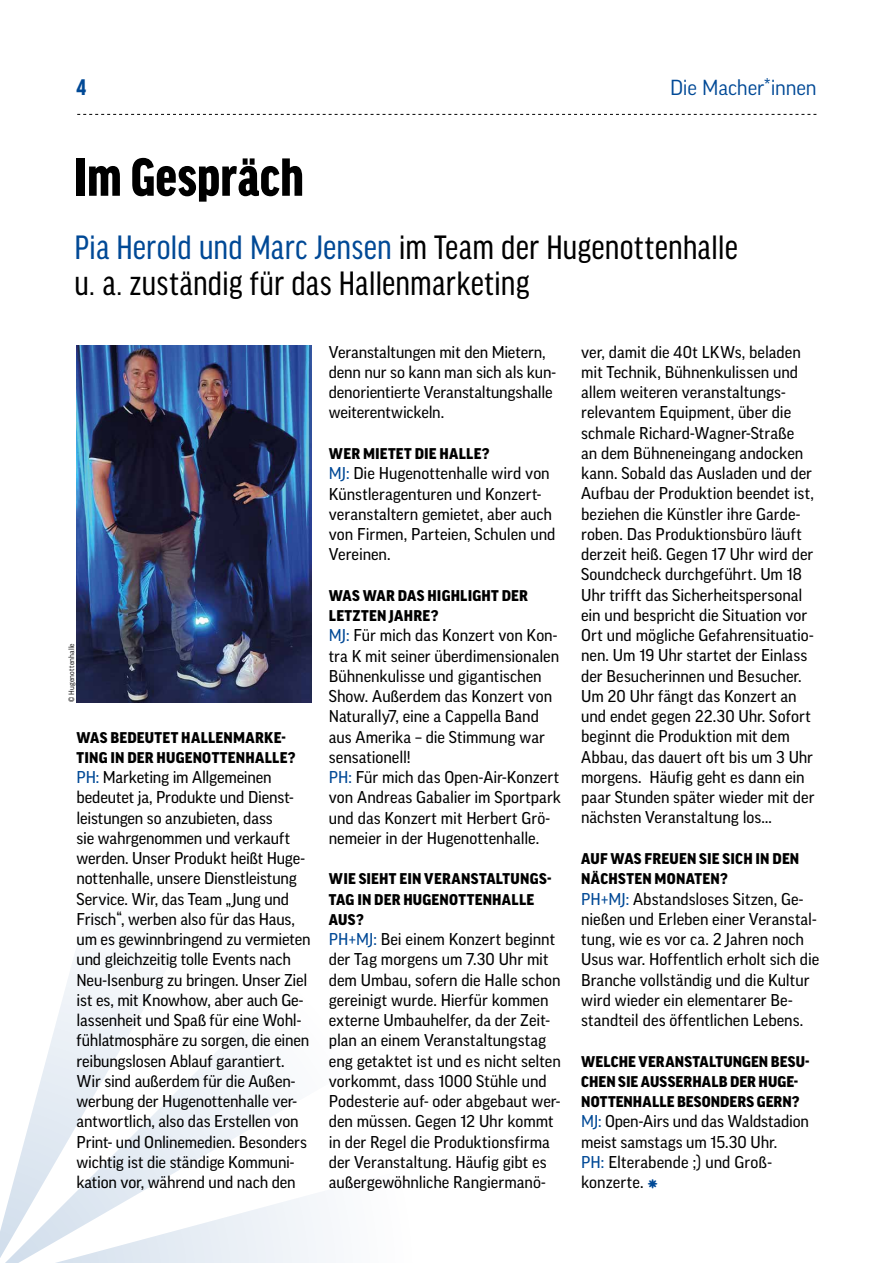
<style>
.page{position:relative;width:893px;height:1263px;background:#fff}
.page>*{position:absolute;margin:0;border:0;box-sizing:border-box;transform-origin:0 0}
.t1{font:900 condensed 57px "Good Headline Pro";letter-spacing:.005em;color:#000}
.t2{font:condensed 36px/36px "Good Headline Pro";letter-spacing:.005em;color:#000}
.t3{font:900 condensed 24px "Good Headline Pro";color:#004996}
.t4{font:21px "Good Pro";letter-spacing:-.005em;color:#004996}
.t5{font:16.5px/20.2px "Good Pro News";color:#000}
.t6{font:900 15px/20.2px "Good Pro";letter-spacing:.01em;color:#000}
.t7{font:7.5px "Good Pro";letter-spacing:.02em;color:#000}
.s1{color:#004996}
</style>
<div class="page">
<svg style="left:203px;top:1042px;width:123px;height:221px;fill:#f6f8fb"></svg>
<svg style="left:0;top:954px;width:203px;height:309px"></svg>
<svg style="left:77px;top:114px;width:739px;height:1px"></svg>
<img style="left:77px;top:346px;width:234px;height:356px">
<h3 class="t3" style="left:77px;top:74px;width:11px">4</h3>
<p class="t4" style="left:670px;top:75px;width:148px">Die Macher*innen</p>
<h1 class="t1" style="left:74px;top:147px;width:231px">Im Gespräch</h1>
<h2 class="t2" style="left:74px;top:229px;width:665px"><span class="s1">Pia Herold und Marc Jensen</span> im Team der Hugenottenhalle u. a. zuständig für das Hallenmarketing</h2>
<p class="t7" style="left:67px;top:702px;width:60px;rotate:-90deg">© Hugenottenhalle</p>
<p class="t6" style="left:77px;top:727px;width:220px">WAS BEDEUTET HALLENMARKE-<br>TING IN DER HUGENOTTENHALLE?</p>
<p class="t5" style="left:77px;top:767px;width:235px"><span class="s1">PH:</span> Marketing im Allgemeinen bedeutet ja, Produkte und Dienst&shy;leistungen so anzubieten, dass<br>sie wahrgenommen und verkauft werden. Unser Produkt heißt Huge&shy;nottenhalle, unsere Dienstleistung Service. Wir, das Team „Jung und Frisch“, werben also für das Haus, um es gewinnbringend zu vermieten und gleichzeitig tolle Events nach Neu-Isenburg zu bringen. Unser Ziel ist es, mit Knowhow, aber auch Ge&shy;lassenheit und Spaß für eine Wohl&shy;fühlatmosphäre zu sorgen, die einen reibungslosen Ablauf garantiert.<br>Wir sind außerdem für die Außen&shy;werbung der Hugenottenhalle ver&shy;antwortlich, also das Erstellen von Print- und Onlinemedien. Besonders wichtig ist die ständige Kommuni&shy;kation vor, während und nach den</p>
<p class="t5" style="left:329px;top:342px;width:229px">Veranstaltungen mit den Mietern, denn nur so kann man sich als kun&shy;denorientierte Veranstaltungshalle weiterentwickeln.</p>
<p class="t6" style="left:329px;top:444px;width:162px">WER MIETET DIE HALLE?</p>
<p class="t5" style="left:329px;top:463px;width:228px"><span class="s1">MJ:</span> Die Hugenottenhalle wird von<br>Künstleragenturen und Konzert&shy;veranstaltern gemietet, aber auch von Firmen, Parteien, Schulen und<br>Vereinen.</p>
<p class="t6" style="left:329px;top:585px;width:201px">WAS WAR DAS HIGHLIGHT DER<br>LETZTEN JAHRE?</p>
<p class="t5" style="left:329px;top:625px;width:234px"><span class="s1">MJ:</span> Für mich das Konzert von Kon&shy;tra K mit seiner überdimensionalen<br>Bühnenkulisse und gigantischen<br>Show. Außerdem das Konzert von<br>Naturally7, eine a Cappella Band aus Amerika – die Stimmung war sensationell!<br><span class="s1">PH:</span> Für mich das Open-Air-Konzert von Andreas Gabalier im Sportpark und das Konzert mit Herbert Grö&shy;nemeier in der Hugenottenhalle.</p>
<p class="t6" style="left:329px;top:869px;width:224px">WIE SIEHT EIN VERANSTALTUNGS-<br>TAG IN DER HUGENOTTENHALLE<br>AUS?</p>
<p class="t5" style="left:329px;top:929px;width:234px"><span class="s1">PH+MJ:</span> Bei einem Konzert beginnt der Tag morgens um 7.30 Uhr mit dem Umbau, sofern die Halle schon gereinigt wurde. Hierfür kommen externe Umbauhelfer, da der Zeit&shy;plan an einem Veranstaltungstag eng getaktet ist und es nicht selten vorkommt, dass 1000 Stühle und<br>Podesterie auf- oder abgebaut wer&shy;den müssen. Gegen 12 Uhr kommt in der Regel die Produktionsfirma der Veranstaltung. Häufig gibt es außergewöhnliche Rangiermanö-</p>
<p class="t5" style="left:581px;top:342px;width:235px">ver, damit die 40t LKWs, beladen mit Technik, Bühnenkulissen und allem weiteren veranstaltungs&shy;relevantem Equipment, über die schmale Richard-Wagner-Straße an dem Bühneneingang andocken kann. Sobald das Ausladen und der<br>Aufbau der Produktion beendet ist, beziehen die Künstler ihre Garde&shy;roben. Das Produktionsbüro läuft derzeit heiß. Gegen 17 Uhr wird der<br>Soundcheck durchgeführt. Um 18<br>Uhr trifft das Sicherheitspersonal ein und bespricht die Situation vor<br>Ort und mögliche Gefahrensituatio&shy;nen. Um 19 Uhr startet der Einlass der Besucherinnen und Besucher.<br>Um 20 Uhr fängt das Konzert an und endet gegen 22.30 Uhr. Sofort beginnt die Produktion mit dem<br>Abbau, das dauert oft bis um 3 Uhr morgens. Häufig geht es dann ein paar Stunden später wieder mit der nächsten Veranstaltung los…</p>
<p class="t6" style="left:581px;top:849px;width:220px">AUF WAS FREUEN SIE SICH IN DEN<br>NÄCHSTEN MONATEN?</p>
<p class="t5" style="left:581px;top:888px;width:240px"><span class="s1">PH+MJ:</span> Abstandsloses Sitzen, Ge&shy;nießen und Erleben einer Veranstal&shy;tung, wie es vor ca. 2 Jahren noch Usus war. Hoffentlich erholt sich die Branche vollständig und die Kultur wird wieder ein elementarer Be&shy;standteil des öffentlichen Lebens.</p>
<p class="t6" style="left:581px;top:1051px;width:230px">WELCHE VERANSTALTUNGEN BESU-<br>CHEN SIE AUSSERHALB DER HUGE-<br>NOTTENHALLE BESONDERS GERN?</p>
<p class="t5" style="left:581px;top:1111px;width:229px"><span class="s1">MJ:</span> Open-Airs und das Waldstadion meist samstags um 15.30 Uhr.<br><span class="s1">PH:</span> Elterabende ;) und Groß&shy;konzerte.</p>
</div>
